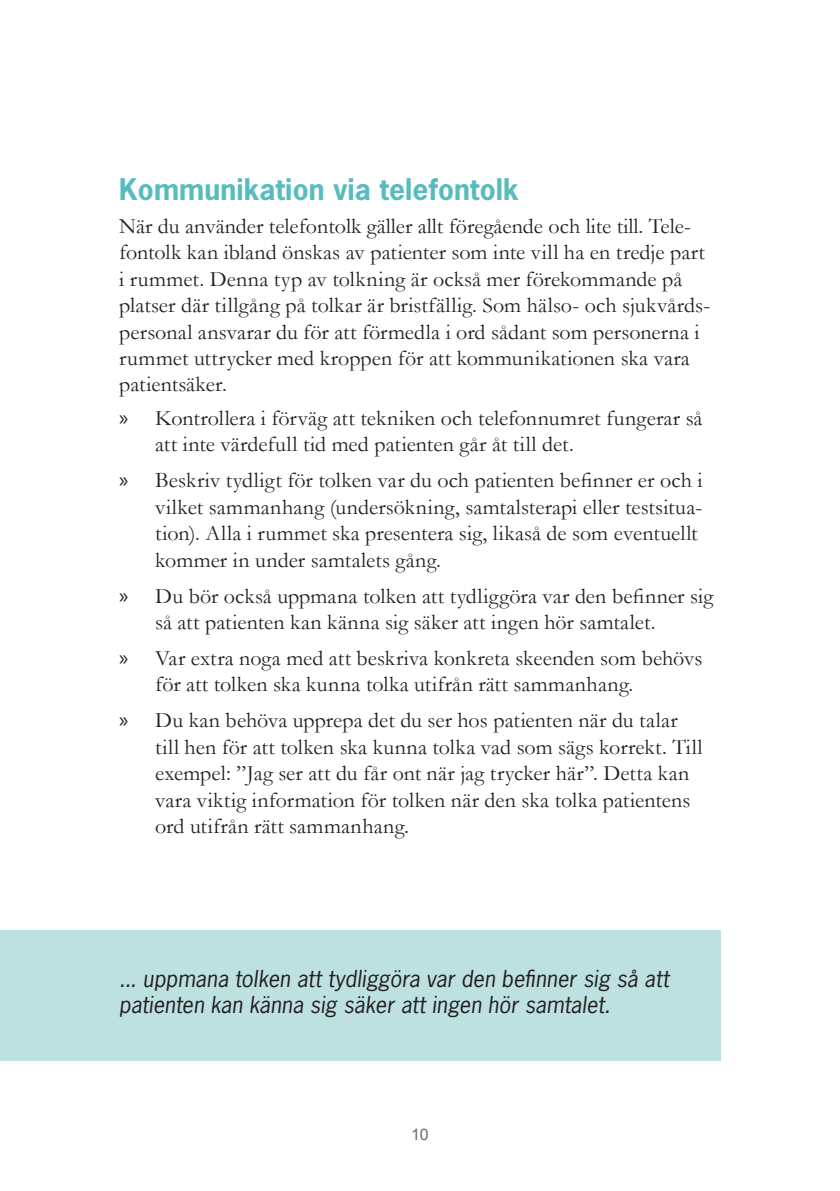
<style>
.page{position:relative;width:840px;height:1191px;background:#fff}
.page>*{position:absolute;margin:0;border:0;box-sizing:border-box;transform-origin:0 0}
.t1{font:700 28px "News Gothic Std";letter-spacing:.005em;color:#58bbbe}
.t2{font:22px/26.4px "Garamond";letter-spacing:.005em;color:#231f20}
.t3{font:italic 22px/26.4px "News Gothic Std";letter-spacing:.005em;color:#231f20}
.t4{font:16px "Arial";color:#6c6d70}
.s1{font-family:"Myriad Pro"}
</style>
<div class="page">
<div style="left:0;top:930px;width:720px;height:130px;background:#bde0e1"></div>
<p class="t1" style="left:119px;top:170px;width:401px">Kommunikation via telefontolk</p>
<p class="t2" style="left:119px;top:212px;width:592px">När du använder telefontolk gäller allt föregående och lite till. Tele&shy;fontolk kan ibland önskas av patienter som inte vill ha en tredje part i rummet. Denna typ av tolkning är också mer förekommande på platser där tillgång på tolkar är bristfällig. Som hälso- och sjukvårds&shy;personal ansvarar du för att förmedla i ord sådant som personerna i rummet uttrycker med kroppen för att kommunikationen ska vara patientsäker.</p>
<p class="t2" style="left:155px;top:404px;width:548px;text-indent:-36px"><span class="s1">»</span> Kontrollera i förväg att tekniken och telefonnumret fungerar så att inte värdefull tid med patienten går åt till det.</p>
<p class="t2" style="left:155px;top:467px;width:548px;text-indent:-36px"><span class="s1">»</span> Beskriv tydligt för tolken var du och patienten befinner er och i vilket sammanhang (undersökning, samtalsterapi eller testsitua&shy;tion). Alla i rummet ska presentera sig, likaså de som eventuellt kommer in under samtalets gång.</p>
<p class="t2" style="left:155px;top:582px;width:559px;text-indent:-36px"><span class="s1">»</span> Du bör också uppmana tolken att tydliggöra var den befinner sig så att patienten kan känna sig säker att ingen hör samtalet.</p>
<p class="t2" style="left:155px;top:644px;width:548px;text-indent:-36px"><span class="s1">»</span> Var extra noga med att beskriva konkreta skeenden som behövs för att tolken ska kunna tolka utifrån rätt sammanhang.</p>
<p class="t2" style="left:155px;top:707px;width:548px;text-indent:-36px"><span class="s1">»</span> Du kan behöva upprepa det du ser hos patienten när du talar till hen för att tolken ska kunna tolka vad som sägs korrekt. Till exempel: ”Jag ser att du får ont när jag trycker här”. Detta kan vara viktig information för tolken när den ska tolka patientens ord utifrån rätt sammanhang.</p>
<p class="t3" style="left:119px;top:966px;width:551px">... uppmana tolken att tydliggöra var den befinner sig så att patienten kan känna sig säker att ingen hör samtalet.</p>
<p class="t4" style="left:411px;top:1123px;width:19px">10</p>
</div>
